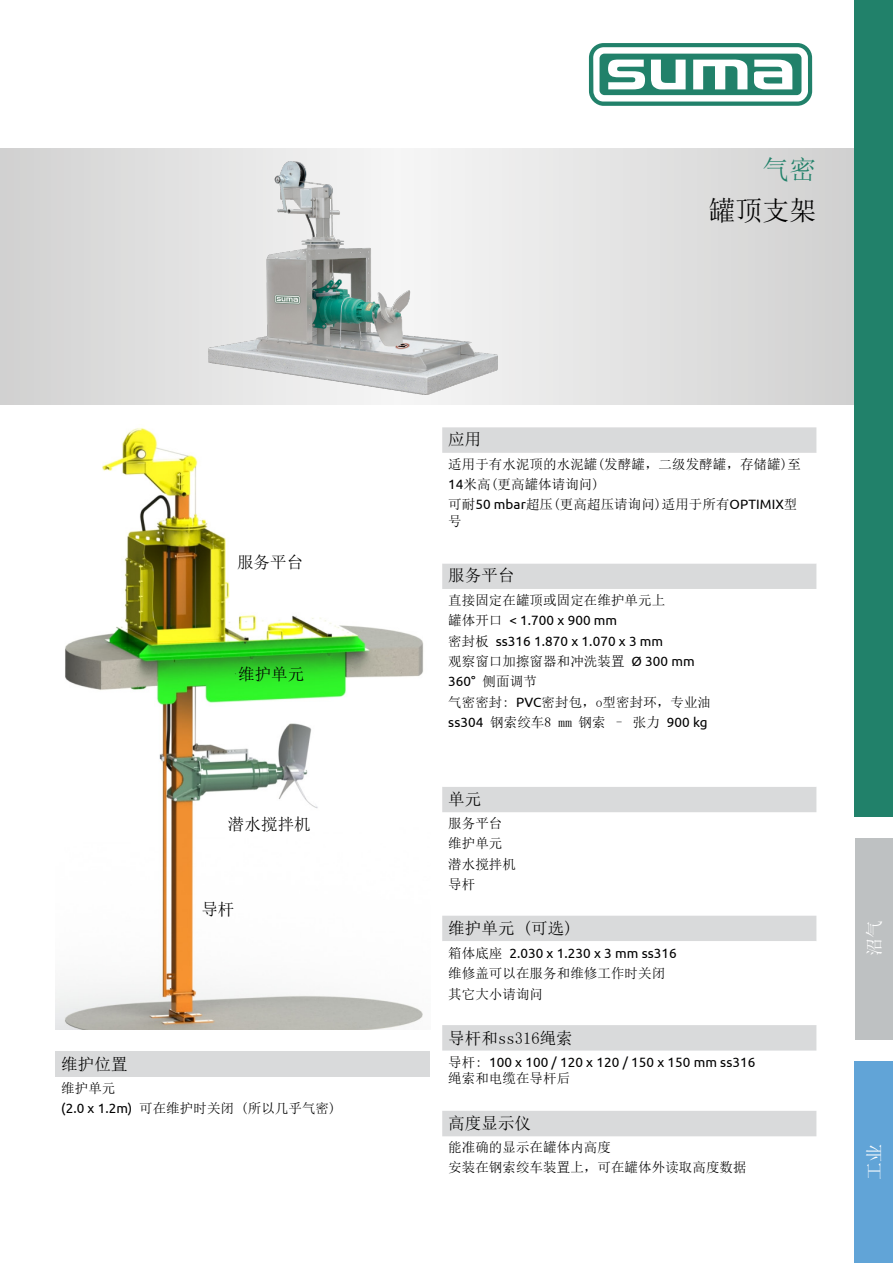
<style>
.page{position:relative;width:893px;height:1263px;background:#fff}
.page>*{position:absolute;margin:0;border:0;box-sizing:border-box;transform-origin:0 0}
.t1{font:27px "N Sim Sun";color:#000}
.t2{font:27px "N Sim Sun";color:#21816a}
.t3{font:18px "N Sim Sun";color:#fff}
.t4{font:16.5px "N Sim Sun";letter-spacing:.005em;color:#000}
.t5{font:13.5px/20.4px "Sim Sun";letter-spacing:.005em;color:#000}
.t6{font:13.5px/20.4px "Ubuntu";letter-spacing:.005em;color:#000}
.s1{font-family:"Ubuntu"}
.s2{font-family:"Sim Sun"}
</style>
<div class="page">
<svg style="left:0;top:149px;width:855px;height:255px;background:#ddd"></svg>
<div style="left:855px;top:0;width:38px;height:816px;background:#21816a"></div>
<div style="left:855px;top:1061px;width:38px;height:202px;background:#61a4d7"></div>
<div style="left:855px;top:838px;width:38px;height:202px;background:#bec1c2"></div>
<svg style="left:589px;top:43px;width:223px;height:63px"></svg>
<svg style="left:442px;top:427px;width:374px;height:709px;fill:#d9dadb"></svg>
<svg style="left:442px;top:453px;width:374px;height:572px"></svg>
<img style="left:55px;top:427px;width:369px;height:602px">
<div style="left:55px;top:1051px;width:374px;height:26px;background:#d9dadb"></div>
<img style="left:209px;top:161px;width:289px;height:234px">
<p class="t4" style="left:237px;top:553px;width:68px">服务平台</p>
<p class="t4" style="left:238px;top:666px;width:68px">维护单元</p>
<p class="t4" style="left:228px;top:816px;width:84px">潜水搅拌机</p>
<p class="t4" style="left:201px;top:901px;width:35px">导杆</p>
<p class="t4" style="left:61px;top:1056px;width:68px">维护位置</p>
<p class="t5" style="left:61px;top:1077px;width:276px">维护单元<br><span class="s1">(2.0 x 1.2m)</span> 可在维护时关闭 (所以几乎气密)</p>
<h1 class="t2" style="left:762px;top:156px;width:55px">气密</h1>
<h1 class="t1" style="left:708px;top:197px;width:109px">罐顶支架</h1>
<p class="t4" style="left:448px;top:431px;width:35px">应用</p>
<p class="t5" style="left:448px;top:453px;width:354px">适用于有水泥顶的水泥罐(发酵罐，二级发酵罐，存储罐)至<br><span class="s1">14</span>米高(更高罐体请询问)<br>可耐<span class="s1">50 mbar</span>超压(更高超压请询问)适用于所有<span class="s1">OPTIMIX</span>型</p>
<p class="t5" style="left:448px;top:511px;width:15px">号</p>
<p class="t4" style="left:448px;top:567px;width:68px">服务平台</p>
<p class="t5" style="left:448px;top:590px;width:219px">直接固定在罐顶或固定在维护单元上</p>
<p class="t6" style="left:448px;top:610px;width:217px"><span class="s2">罐体开口</span> &lt; 1.700 x 900 mm<br><span class="s2">密封板</span> ss316 1.870 x 1.070 x 3 mm</p>
<p class="t5" style="left:448px;top:651px;width:248px">观察窗口加擦窗器和冲洗装置 <span class="s1">Ø 300 mm</span></p>
<p class="t6" style="left:448px;top:671px;width:90px">360° <span class="s2">侧面调节</span></p>
<p class="t5" style="left:448px;top:692px;width:264px">气密密封: <span class="s1">PVC</span>密封包，o型密封环，专业油<span class="s1">ss304</span> 钢索绞车8 mm 钢索 – 张力 <span class="s1">900 kg</span></p>
<p class="t4" style="left:448px;top:791px;width:35px">单元</p>
<p class="t5" style="left:448px;top:813px;width:69px">服务平台维护单元潜水搅拌机导杆</p>
<p class="t4" style="left:448px;top:919px;width:126px">维护单元 (可选)</p>
<p class="t6" style="left:448px;top:942px;width:230px"><span class="s2">箱体底座</span> 2.030 x 1.230 x 3 mm ss316</p>
<p class="t5" style="left:448px;top:963px;width:219px">维修盖可以在服务和维修工作时关闭其它大小请询问</p>
<p class="t4" style="left:448px;top:1029px;width:126px">导杆和ss316绳索</p>
<p class="t6" style="left:448px;top:1052px;width:309px"><span class="s2">导杆:</span> 100 x 100 / 120 x 120 / 150 x 150 mm ss316</p>
<p class="t5" style="left:448px;top:1068px;width:124px">绳索和电缆在导杆后</p>
<p class="t4" style="left:448px;top:1115px;width:84px">高度显示仪</p>
<p class="t5" style="left:448px;top:1137px;width:300px">能准确的显示在罐体内高度<br>安装在钢索绞车装置上，可在罐体外读取高度数据</p>
<h2 class="t3" style="left:865px;top:956px;width:37px;rotate:-90deg">沼气</h2>
<h2 class="t3" style="left:865px;top:1180px;width:38px;rotate:-90deg">工业</h2>
</div>
